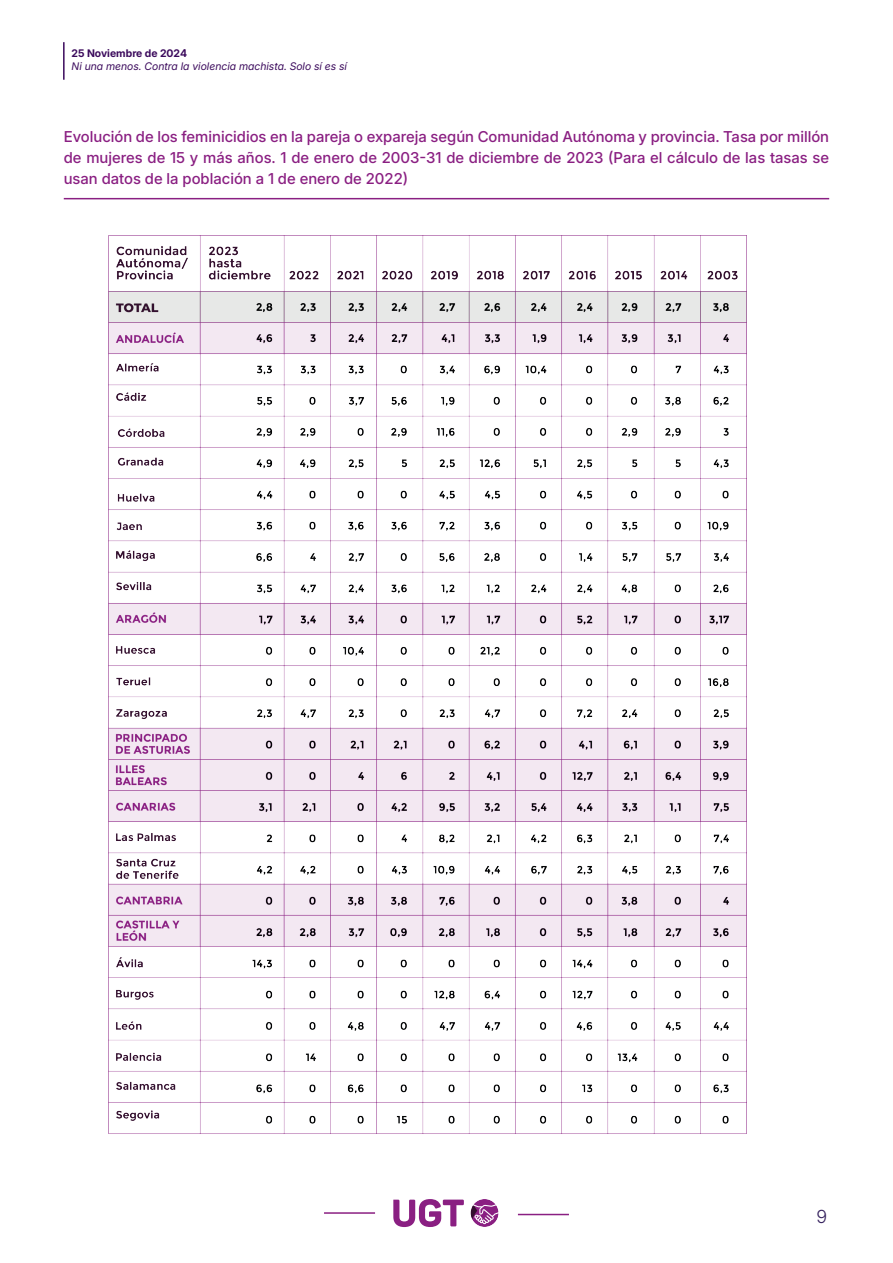
<style>
.page{position:relative;width:893px;height:1263px;background:#fff}
.page>*{position:absolute;margin:0;border:0;box-sizing:border-box;transform-origin:0 0}
.t1{font:300 18px "Inter 18 pt";color:#35215d}
.párrafo_1{font:500 15px/21px "Inter 18 pt";color:#8a1f82;text-align:justify}
.t2{font:italic 10.5px "Inter 18 pt";color:#3b0a5c}
.t3{font:700 10.5px "Inter 18 pt";color:#3b0a5c}
</style>
<div class="page">
<svg style="left:393px;top:1199px;width:106px;height:29px"></svg>
<hr style="left:324px;top:1212px;width:51px;height:2px;background:#8a1f82">
<hr style="left:518px;top:1214px;width:51px;height:1px;background:#8a1f82">
<hr style="left:63px;top:42px;width:2px;height:38px;background:#3b0a5c">
<hr style="left:64px;top:198px;width:765px;height:1px;background:#8a1f82">
<img style="left:108px;top:235px;width:638px;height:899px">
<p class="t3" style="left:72px;top:46px;width:117px">25 Noviembre de 2024</p>
<p class="t2" style="left:72px;top:58px;width:277px">Ni una menos. Contra la violencia machista. Solo sí es sí</p>
<p class="párrafo_1" style="left:64px;top:126px;width:767px">Evolución de los feminicidios en la pareja o expareja según Comunidad Autónoma y provincia. Tasa por millón de mujeres de 15 y más años. 1 de enero de 2003-31 de diciembre de 2023 (Para el cálculo de las tasas se usan datos de la población a 1 de enero de 2022)</p>
<p class="t1" style="left:817px;top:1203px;width:12px">9</p>
</div>
